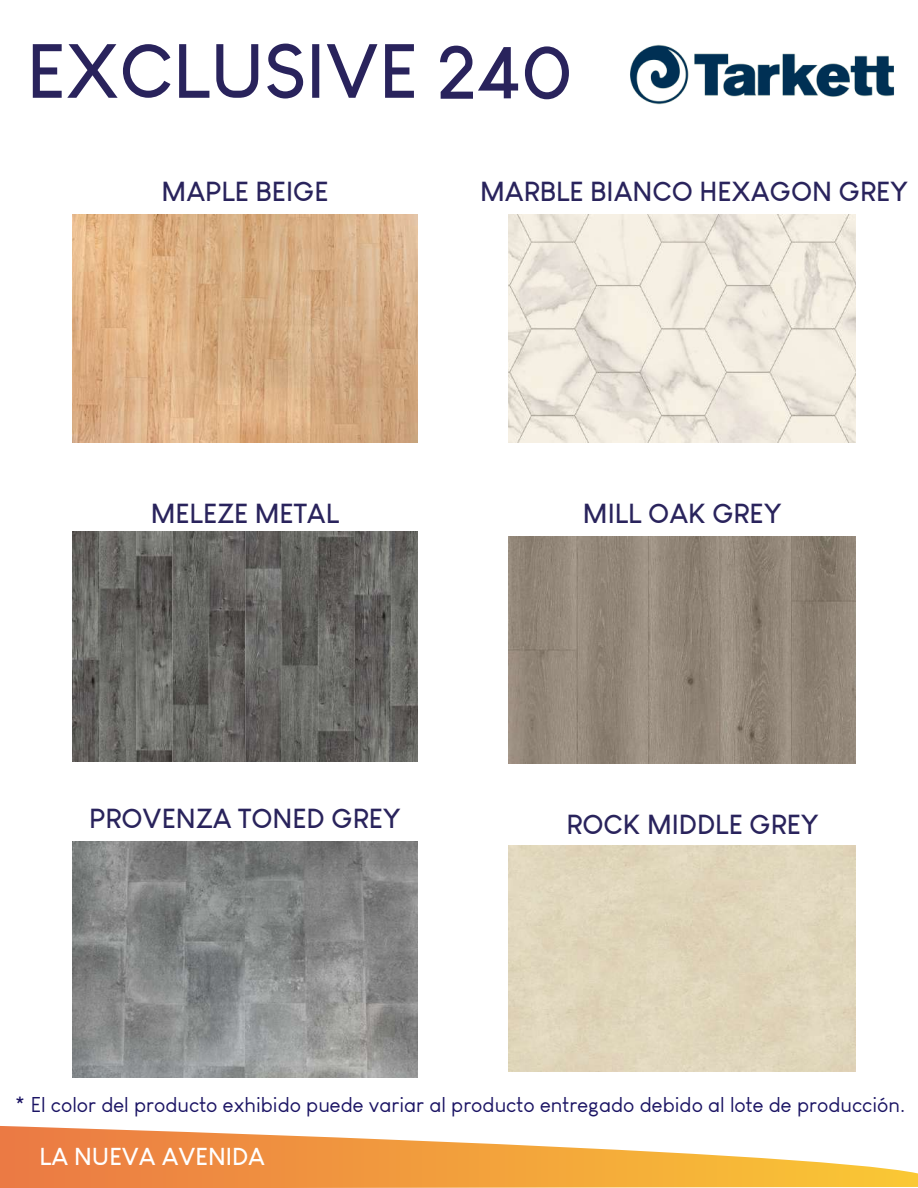
<style>
.page{position:relative;width:918px;height:1188px;background:#fff}
.page>*{position:absolute;margin:0;border:0;box-sizing:border-box;transform-origin:0 0}
.t1{font:700 75px "Louis George Cafe";color:#29235c}
.t2{font:700 27px "Louis George Cafe";color:#29235c}
.t3{font:700 24px "Louis George Cafe";color:#fff}
.t4{font:21px "Louis George Cafe";color:#1b1464}
</style>
<div class="page">
<svg style="left:0;top:1126px;width:918px;height:62px"></svg>
<img style="left:72px;top:841px;width:346px;height:236px">
<img style="left:508px;top:537px;width:347px;height:227px">
<img style="left:72px;top:531px;width:346px;height:231px">
<img style="left:508px;top:215px;width:347px;height:228px">
<img style="left:72px;top:215px;width:346px;height:228px">
<img style="left:630px;top:44px;width:264px;height:61px">
<h1 class="t1" style="left:27px;top:23px;width:548px">EXCLUSIVE 240</h1>
<p class="t2" style="left:162px;top:174px;width:168px">MAPLE BEIGE</p>
<p class="t2" style="left:480px;top:174px;width:430px">MARBLE BIANCO HEXAGON GREY</p>
<p class="t2" style="left:151px;top:496px;width:190px">MELEZE METAL</p>
<p class="t2" style="left:583px;top:496px;width:200px">MILL OAK GREY</p>
<p class="t2" style="left:89px;top:801px;width:313px">PROVENZA TONED GREY</p>
<p class="t2" style="left:567px;top:807px;width:254px">ROCK MIDDLE GREY</p>
<p class="t4" style="left:15px;top:1092px;width:892px">* El color del producto exhibido puede variar al producto entregado debido al lote de producción.</p>
<p class="t3" style="left:40px;top:1141px;width:227px">LA NUEVA AVENIDA</p>
</div>
